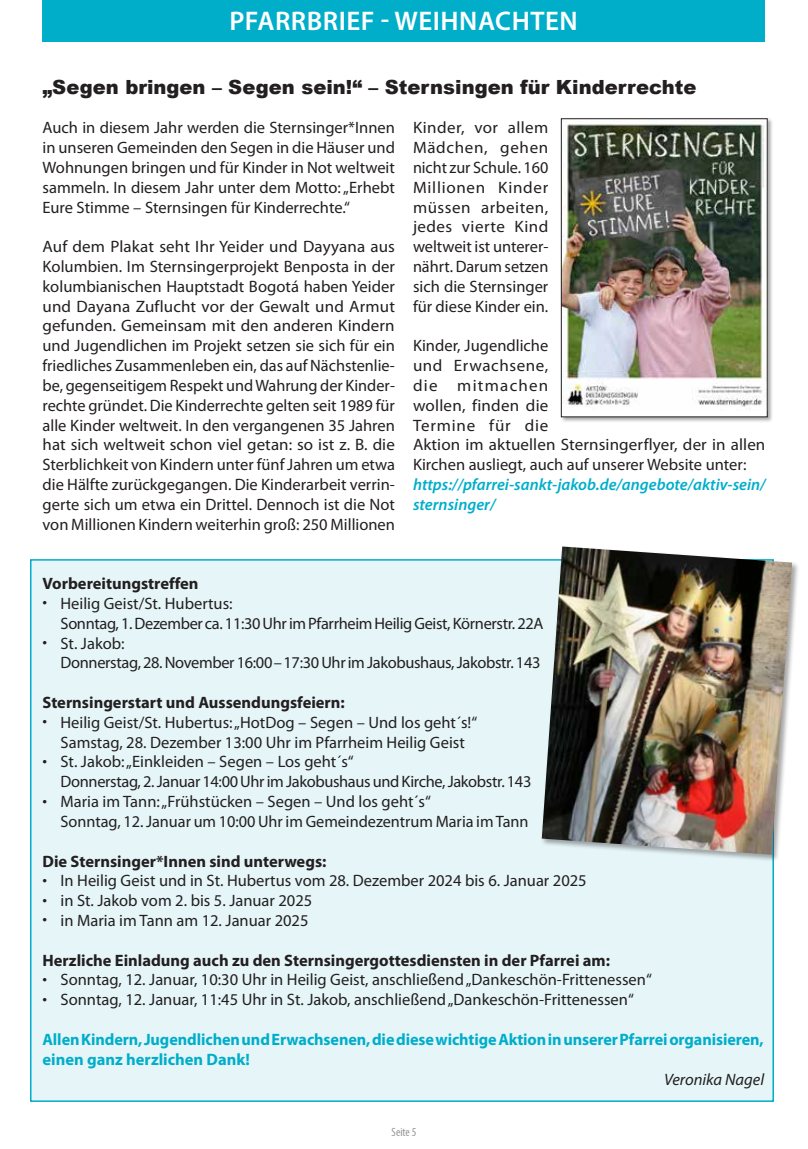
<style>
.page{position:relative;width:808px;height:1149px;background:#fff}
.page>*{position:absolute;margin:0;border:0;box-sizing:border-box;transform-origin:0 0}
.t1{font:600 27px "Myriad Pro";letter-spacing:.02em;color:#fff}
.t2{font:900 19.5px "Arial";color:#231f20}
.t3{font:16.5px/19.8px "Myriad Pro";color:#231f20;text-align:justify}
.t4{font:16.5px/19.8px "Myriad Pro";letter-spacing:-.02em;color:#231f20}
.t5{font:700 16.5px "Myriad Pro";color:#231f20}
.t6{font:700 16.5px/19.8px "Myriad Pro";letter-spacing:-.005em;color:#00aeca}
.t7{font:italic 600 16.5px/19.8px "Myriad Pro";color:#00aeca}
.t8{font:italic 16.5px "Myriad Pro";color:#231f20}
.t9{font:condensed 12px "Myriad Pro";color:#939598}
</style>
<div class="page">
<div style="left:30px;top:559px;width:744px;height:543px;background:#e5f5f8"></div>
<div style="left:43px;top:0;width:722px;height:42px;background:#00aeca"></div>
<div style="left:560px;top:117px;width:213px;height:305px;background:#231f20;opacity:.4"></div>
<img style="left:563px;top:120px;width:202px;height:290px">
<div style="left:561px;top:118px;width:206px;height:299px;border:1px solid #231f20"></div>
<div style="left:540px;top:544px;width:259px;height:317px;background:#231f20;opacity:.4"></div>
<img style="left:542px;top:546px;width:250px;height:308px">
<h1 class="t1" style="left:229px;top:4px;width:350px">PFARRBRIEF - WEIHNACHTEN</h1>
<p class="t2" style="left:43px;top:72px;width:655px">„Segen bringen – Segen sein!“ – Sternsingen für Kinderrechte</p>
<p class="t3" style="left:43px;top:118px;width:354px">Auch in diesem Jahr werden die Sternsinger*Innen in unseren Gemeinden den Segen in die Häuser und Wohnungen bringen und für Kinder in Not weltweit sammeln. In diesem Jahr unter dem Motto: „Erhebt Eure Stimme – Sternsingen für Kinderrechte.“</p>
<p class="t3" style="left:43px;top:236px;width:354px">Auf dem Plakat seht Ihr Yeider und Dayyana aus Kolumbien. Im Sternsingerprojekt Benposta in der kolumbianischen Hauptstadt Bogotá haben Yeider und Dayana Zuflucht vor der Gewalt und Armut gefunden. Gemeinsam mit den anderen Kindern und Jugendlichen im Projekt setzen sie sich für ein friedliches Zusammenleben ein, das auf Nächstenlie&shy;be, gegenseitigem Respekt und Wahrung der Kinder&shy;rechte gründet. Die Kinderrechte gelten seit 1989 für alle Kinder weltweit. In den vergangenen 35 Jahren hat sich weltweit schon viel getan: so ist z. B. die Sterblichkeit von Kindern unter fünf Jahren um etwa die Hälfte zurückgegangen. Die Kinderarbeit verrin&shy;gerte sich um etwa ein Drittel. Dennoch ist die Not von Millionen Kindern weiterhin groß: 250 Millionen</p>
<p class="t3" style="left:413px;top:118px;width:137px">Kinder, vor allem Mädchen, gehen nicht zur Schule. 160<br>Millionen Kinder müssen arbeiten, jedes vierte Kind weltweit ist unterer&shy;nährt. Darum setzen sich die Sternsinger für diese Kinder ein.</p>
<p class="t3" style="left:413px;top:335px;width:354px;text-align:left">Kinder, Jugendliche<br>und Erwachsene,<br>die mitmachen<br>wollen, finden die<br>Termine für die<br>Aktion im aktuellen Sternsingerflyer, der in allen<br>Kirchen ausliegt, auch auf unserer Website unter:</p>
<p class="t7" style="left:413px;top:474px;width:354px">https://pfarrei-sankt-jakob.de/angebote/aktiv-sein/ sternsinger/</p>
<p class="t5" style="left:43px;top:572px;width:158px">Vorbereitungstreffen</p>
<p class="t4" style="left:61px;top:593px;width:484px;text-indent:-18px">• Heilig Geist/St. Hubertus:<br>Sonntag, 1. Dezember ca. 11:30 Uhr im Pfarrheim Heilig Geist, Körnerstr. 22A</p>
<p class="t4" style="left:61px;top:632px;width:481px;text-indent:-18px">• St. Jakob:<br>Donnerstag, 28. November 16:00–17:30 Uhr im Jakobushaus, Jakobstr. 143</p>
<p class="t5" style="left:43px;top:691px;width:304px">Sternsingerstart und Aussendungsfeiern:</p>
<p class="t3" style="left:43px;top:712px;width:436px;text-align:center">• Heilig Geist/St. Hubertus: „HotDog – Segen – Und los geht´s!“<br>Samstag, 28. Dezember 13:00 Uhr im Pfarrheim Heilig Geist</p>
<p class="t4" style="left:61px;top:751px;width:472px;text-indent:-18px">• St. Jakob: „Einkleiden – Segen – Los geht´s“<br>Donnerstag, 2. Januar 14:00 Uhr im Jakobushaus und Kirche, Jakobstr. 143</p>
<p class="t3" style="left:61px;top:791px;width:469px;text-indent:-18px">• Maria im Tann: „Frühstücken – Segen – Und los geht´s“<br>Sonntag, 12. Januar um 10:00 Uhr im Gemeindezentrum Maria im Tann</p>
<p class="t5" style="left:43px;top:849px;width:285px">Die Sternsinger*Innen sind unterwegs:</p>
<p class="t3" style="left:43px;top:870px;width:546px">• In Heilig Geist und in St. Hubertus vom 28. Dezember 2024 bis 6. Januar 2025</p>
<p class="t3" style="left:43px;top:890px;width:271px">• in St. Jakob vom 2. bis 5. Januar 2025</p>
<p class="t3" style="left:43px;top:910px;width:268px">• in Maria im Tann am 12. Januar 2025</p>
<p class="t5" style="left:43px;top:948px;width:569px">Herzliche Einladung auch zu den Sternsingergottesdiensten in der Pfarrei am:</p>
<p class="t3" style="left:43px;top:969px;width:611px">• Sonntag, 12. Januar, 10:30 Uhr in Heilig Geist, anschließend „Dankeschön-Frittenessen“</p>
<p class="t3" style="left:43px;top:989px;width:593px">• Sonntag, 12. Januar, 11:45 Uhr in St. Jakob, anschließend „Dankeschön-Frittenessen“</p>
<p class="t6" style="left:43px;top:1028px;width:723px">Allen Kindern, Jugendlichen und Erwachsenen, die diese wichtige Aktion in unserer Pfarrei organisieren, einen ganz herzlichen Dank!</p>
<p class="t8" style="left:664px;top:1068px;width:102px">Veronika Nagel</p>
<p class="t9" style="left:392px;top:1124px;width:26px">Seite 5</p>
</div>
